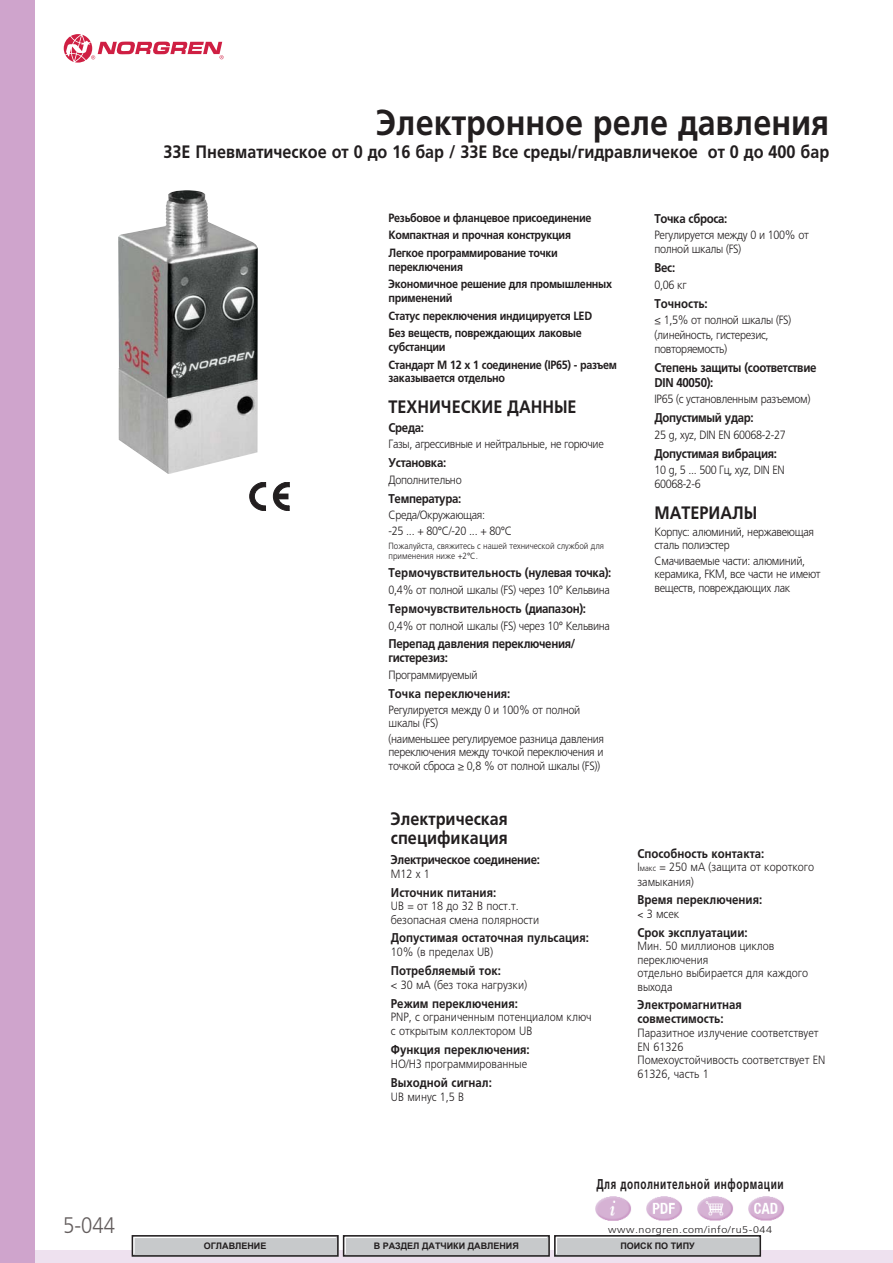
<style>
.page{position:relative;width:893px;height:1263px;background:#fff}
.page>*{position:absolute;margin:0;border:0;box-sizing:border-box;transform-origin:0 0}
.t1{font:700 36px "Frutiger LTCYR";color:#221e1f;scale:.9 1}
.t2{font:300 22.5px "Frutiger LTCYR";color:#635d5d;scale:.9 1}
.t3{font:700 18px/19.5px "Frutiger LTCYR";color:#221e1f;scale:.9 1}
.t4{font:700 14.25px "Frutiger LTCYR";letter-spacing:.055em;color:#221e1f;scale:.7 1}
.t5{font:700 12.75px/14.2px "Frutiger LTCYR";color:#221e1f;scale:.9 1}
.t6{font:700 12.75px/14.9px "Frutiger LTCYR";letter-spacing:-.03em;color:#221e1f;scale:.9 1}
.t7{font:300 12px/13.5px "Frutiger LTCYR";letter-spacing:-.03em;color:#221e1f;scale:.9 1}
.t8{font:300 12px/13.5px "Frutiger LTCYR";color:#221e1f;scale:.9 1}
.t9{font:700 12px/17.7px "Frutiger LTCYR";letter-spacing:-.03em;color:#221e1f;scale:.9 1}
.t10{font:300 9.75px "Frutiger LTCYR";letter-spacing:.055em;color:#221e1f;scale:1.1 1}
.t11{font:300 9px/10.5px "Frutiger LTCYR";color:#221e1f;scale:.9 1}
.t12{font:700 9px "Arial";color:#231f20}
.s1{font-size:8.4px}
</style>
<div class="page">
<div style="left:0;top:1250px;width:892px;height:13px;background:#eee1ef"></div>
<div style="left:0;top:0;width:34px;height:1263px;background:#cfa4cc"></div>
<svg style="left:64px;top:34px;width:160px;height:29px"></svg>
<img style="left:118px;top:190px;width:140px;height:284px">
<svg style="left:273px;top:482px;width:16px;height:29px"></svg>
<div style="left:278px;top:494px;width:10px;height:5px;background:#221e1f"></div>
<svg style="left:250px;top:482px;width:16px;height:29px"></svg>
<img style="left:748px;top:1196px;width:36px;height:25px">
<img style="left:697px;top:1196px;width:36px;height:25px">
<img style="left:646px;top:1196px;width:36px;height:25px">
<img style="left:595px;top:1196px;width:36px;height:25px">
<div style="left:135px;top:1238px;width:201px;height:16px;background:#c7c9cb"></div>
<div style="left:132px;top:1235px;width:207px;height:22px;border:2px solid #231f20"></div>
<div style="left:557px;top:1238px;width:201px;height:16px;background:#c7c9cb"></div>
<div style="left:554px;top:1235px;width:207px;height:22px;border:2px solid #231f20"></div>
<div style="left:346px;top:1238px;width:201px;height:16px;background:#c7c9cb"></div>
<div style="left:343px;top:1235px;width:207px;height:22px;border:2px solid #231f20"></div>
<h2 class="t2" style="left:63px;top:1212px;width:59px">5-044</h2>
<h1 class="t1" style="left:376px;top:101px;width:505px">Электронное реле давления</h1>
<h3 class="t3" style="left:164px;top:142px;width:741px">33E Пневматическое от 0 до 16 бар / 33E Все среды/гидравличекое от 0 до 400 бар</h3>
<p class="t9" style="left:389px;top:209px;width:227px">Резьбовое и фланцевое присоединение<br>Компактная и прочная конструкция<br>Легкое программирование точки</p>
<p class="t9" style="left:389px;top:258px;width:250px">переключения<br>Экономичное решение для промышленных</p>
<p class="t9" style="left:389px;top:289px;width:228px">применений<br>Статус переключения индицируется LED<br>Без веществ, повреждающих лаковые</p>
<p class="t9" style="left:389px;top:338px;width:255px">субстанции<br>Стандарт М 12 х 1 соединение (IP65) - разъем</p>
<p class="t9" style="left:389px;top:369px;width:131px">заказывается отдельно</p>
<h3 class="t3" style="left:389px;top:397px;width:210px">ТЕХНИЧЕСКИЕ ДАННЫЕ</h3>
<p class="t5" style="left:389px;top:420px;width:41px">Среда:</p>
<p class="t7" style="left:389px;top:437px;width:241px">Газы, агрессивные и нейтральные, не горючие</p>
<p class="t6" style="left:389px;top:456px;width:66px">Установка:</p>
<p class="t7" style="left:389px;top:473px;width:83px">Дополнительно</p>
<p class="t6" style="left:389px;top:491px;width:82px">Температура:</p>
<p class="t7" style="left:389px;top:507px;width:139px;line-height:16.2px">Среда/Окружающая:<br>-25 ... + 80°C/-20 ... + 80°C</p>
<p class="t11" style="left:389px;top:540px;width:241px">Пожалуйста, свяжитесь с нашей технической службой для применения ниже +2°C.</p>
<p class="t5" style="left:389px;top:566px;width:249px">Термочувствительность (нулевая точка):</p>
<p class="t7" style="left:389px;top:583px;width:248px">0,4% от полной шкалы (FS) через 10° Кельвина</p>
<p class="t5" style="left:389px;top:601px;width:221px">Термочувствительность (диапазон):</p>
<p class="t7" style="left:389px;top:619px;width:248px">0,4% от полной шкалы (FS) через 10° Кельвина</p>
<p class="t6" style="left:389px;top:637px;width:209px;line-height:14.2px">Перепад давления переключения/ гистерезиз:</p>
<p class="t7" style="left:389px;top:668px;width:100px">Программируемый</p>
<p class="t5" style="left:389px;top:686px;width:137px">Точка переключения:</p>
<p class="t7" style="left:389px;top:703px;width:215px">Регулируется между 0 и 100% от полной шкалы (FS)</p>
<p class="t7" style="left:389px;top:732px;width:241px;text-align:justify">(наименьшее регулируемое разница давления переключения между точкой переключения и точкой сброса ≥ 0,8 % от полной шкалы (FS))</p>
<h3 class="t3" style="left:391px;top:809px;width:131px">Электрическая спецификация</h3>
<p class="t6" style="left:391px;top:852px;width:167px">Электрическое соединение:</p>
<p class="t7" style="left:391px;top:867px;width:45px">M12 x 1</p>
<p class="t5" style="left:391px;top:885px;width:119px">Источник питания:</p>
<p class="t8" style="left:391px;top:900px;width:166px">UB = от 18 до 32 В пост.т. безопасная смена полярности</p>
<p class="t5" style="left:391px;top:931px;width:221px">Допустимая остаточная пульсация:</p>
<p class="t8" style="left:391px;top:946px;width:115px">10% (в пределах UB)</p>
<p class="t5" style="left:391px;top:963px;width:124px">Потребляемый ток:</p>
<p class="t8" style="left:391px;top:978px;width:153px">&lt; 30 мА (без тока нагрузки)</p>
<p class="t5" style="left:391px;top:996px;width:143px">Режим переключения:</p>
<p class="t8" style="left:391px;top:1010px;width:225px;line-height:14.1px">PNP, с ограниченным потенциалом ключ с открытым коллектором UB</p>
<p class="t5" style="left:391px;top:1042px;width:156px">Функция переключения:</p>
<p class="t8" style="left:391px;top:1057px;width:153px">НО/НЗ программированные</p>
<p class="t5" style="left:391px;top:1075px;width:114px">Выходной сигнал:</p>
<p class="t7" style="left:391px;top:1090px;width:83px">UB минус 1,5 В</p>
<p class="t6" style="left:654px;top:211px;width:83px">Точка сброса:</p>
<p class="t7" style="left:654px;top:228px;width:173px;line-height:14.1px">Регулируется между 0 и 100% от полной шкалы (FS)</p>
<p class="t5" style="left:654px;top:260px;width:25px">Вес:</p>
<p class="t7" style="left:654px;top:278px;width:37px">0,06 кг</p>
<p class="t5" style="left:654px;top:296px;width:61px">Точность:</p>
<p class="t7" style="left:654px;top:312px;width:153px;line-height:15.6px">≤ 1,5% от полной шкалы (FS) (линейность, гистерезис,</p>
<p class="t7" style="left:654px;top:342px;width:82px">повторяемость)</p>
<p class="t6" style="left:654px;top:360px;width:182px">Степень защиты (соответствие<br>DIN 40050):</p>
<p class="t7" style="left:654px;top:392px;width:175px">IP65 (с установленным разъемом)</p>
<p class="t6" style="left:654px;top:410px;width:112px">Допустимый удар:</p>
<p class="t7" style="left:654px;top:428px;width:147px">25 g, xyz, DIN EN 60068-2-27</p>
<p class="t6" style="left:654px;top:446px;width:138px">Допустимая вибрация:</p>
<p class="t7" style="left:654px;top:463px;width:146px;line-height:14.1px">10 g, 5 ... 500 Гц, xyz, DIN EN<br>60068-2-6</p>
<h3 class="t3" style="left:654px;top:503px;width:116px">МАТЕРИАЛЫ</h3>
<p class="t7" style="left:654px;top:525px;width:179px">Корпус: алюминий, нержавеющая сталь полиэстер</p>
<p class="t7" style="left:654px;top:554px;width:186px">Смачиваемые части: алюминий, керамика, FKM, все части не имеют веществ, повреждающих лак</p>
<p class="t5" style="left:637px;top:846px;width:142px">Способность контакта:</p>
<p class="t8" style="left:637px;top:860px;width:198px;line-height:14.1px">I<span class="s1">макс</span> = 250 мА (защита от короткого замыкания)</p>
<p class="t5" style="left:637px;top:892px;width:140px">Время переключения:</p>
<p class="t7" style="left:647px;top:907px;width:38px">3 мсек</p>
<p class="t5" style="left:637px;top:925px;width:124px">Срок эксплуатации:</p>
<p class="t8" style="left:637px;top:940px;width:191px">Мин. 50 миллионов циклов переключения<br>отдельно выбирается для каждого выхода</p>
<p class="t5" style="left:637px;top:998px;width:117px">Электромагнитная совместимость:</p>
<p class="t8" style="left:637px;top:1026px;width:210px">Паразитное излучение соответствует<br>EN 61326<br>Помехоустойчивость соответствует EN<br>61326, часть 1</p>
<p class="t4" style="left:596px;top:1176px;width:269px">Для дополнительной информации</p>
<p class="t10" style="left:608px;top:1224px;width:150px">www.norgren.com/info/ru5-044</p>
<p class="t12" style="left:204px;top:1241px;width:64px">ОГЛАВЛЕНИЕ</p>
<p class="t12" style="left:374px;top:1241px;width:147px">В РАЗДЕЛ ДАТЧИКИ ДАВЛЕНИЯ</p>
<p class="t12" style="left:620px;top:1241px;width:76px">ПОИСК ПО ТИПУ</p>
</div>
